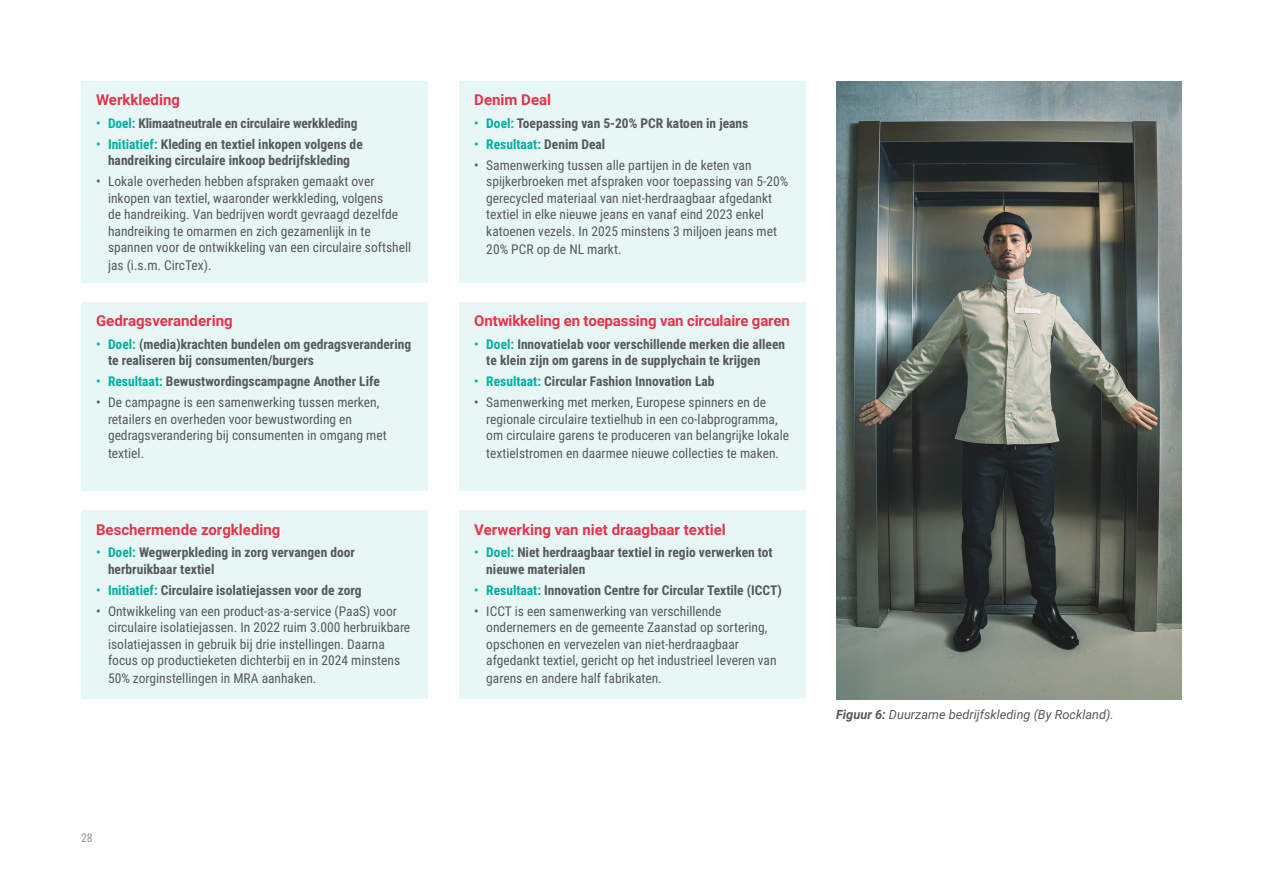
<style>
.page{position:relative;width:1263px;height:893px;background:#fff}
.page>*{position:absolute;margin:0;border:0;box-sizing:border-box;transform-origin:0 0}
.Report_H4{font:700 15px "Roboto";color:#e6334a}
.t1{font:13.5px/16.5px "Roboto Condensed";color:#57585a}
.t2{font:700 13.5px/16.5px "Roboto Condensed";color:#57585a}
.t3{font:700 13.5px "Roboto Condensed";color:#00b0a1}
.Report_Photo_Caption{font:italic 12.75px "Roboto";color:#57585a}
.t4{font:12px "Roboto Condensed";color:#939598}
.s1{font-family:"Roboto";font-weight:400;color:#00b0a1}
.s2{color:#00b0a1}
.s3{font-family:"Roboto"}
.s4{font-family:"Roboto";font-weight:400}
.s5{color:#57585a}
.s6{font-weight:700}
</style>
<div class="page">
<div style="left:81px;top:81px;width:346px;height:201px;background:#e6f7f6"></div>
<div style="left:459px;top:81px;width:347px;height:201px;background:#e6f7f6"></div>
<div style="left:81px;top:302px;width:346px;height:188px;background:#e6f7f6"></div>
<div style="left:459px;top:302px;width:347px;height:188px;background:#e6f7f6"></div>
<div style="left:81px;top:511px;width:346px;height:188px;background:#e6f7f6"></div>
<div style="left:459px;top:511px;width:347px;height:188px;background:#e6f7f6"></div>
<img style="left:836px;top:81px;width:346px;height:619px">
<p class="Report_H4" style="left:96px;top:89px;width:85px">Werkkleding</p>
<p class="t2" style="left:96px;top:114px;width:263px"><span class="s1">•</span> <span class="s2">Doel:</span> Klimaatneutrale en circulaire werkkleding</p>
<p class="t2" style="left:96px;top:135px;width:268px;text-align:center"><span class="s1">•</span> <span class="s2">Initiatief:</span> Kleding en textiel inkopen volgens de handreiking circulaire inkoop bedrijfskleding</p>
<p class="t1" style="left:108px;top:172px;width:305px;text-indent:-12px"><span class="s3">•</span> Lokale overheden hebben afspraken gemaakt over inkopen van textiel, waaronder werkkleding, volgens<br>de handreiking. Van bedrijven wordt gevraagd dezelfde handreiking te omarmen en zich gezamenlijk in te spannen voor de ontwikkeling van een circulaire softshell</p>
<p class="t1" style="left:108px;top:256px;width:105px">jas (i.s.m. CircTex).</p>
<p class="Report_H4" style="left:96px;top:310px;width:138px">Gedragsverandering</p>
<p class="t2" style="left:108px;top:335px;width:305px;text-indent:-12px"><span class="s1">•</span> <span class="s2">Doel:</span> (media)krachten bundelen om gedragsverandering te realiseren bij consumenten/burgers</p>
<p class="t2" style="left:96px;top:373px;width:285px"><span class="s1">•</span> <span class="s2">Resultaat:</span> Bewustwordingscampagne Another Life</p>
<p class="t1" style="left:108px;top:394px;width:280px;text-indent:-12px"><span class="s3">•</span> De campagne is een samenwerking tussen merken, retailers en overheden voor bewustwording en gedragsverandering bij consumenten in omgang met</p>
<p class="t1" style="left:108px;top:445px;width:38px">textiel.</p>
<p class="Report_H4" style="left:96px;top:519px;width:186px">Beschermende zorgkleding</p>
<p class="t2" style="left:108px;top:543px;width:249px;text-indent:-12px"><span class="s1">•</span> <span class="s2">Doel:</span> Wegwerpkleding in zorg vervangen door herbruikbaar textiel</p>
<p class="t2" style="left:96px;top:581px;width:267px"><span class="s1">•</span> <span class="s2">Initiatief:</span> Circulaire isolatiejassen voor de zorg</p>
<p class="t1" style="left:108px;top:602px;width:304px;text-indent:-12px"><span class="s3">•</span> Ontwikkeling van een product-as-a-service (PaaS) voor circulaire isolatiejassen. In 2022 ruim 3.000 herbruikbare isolatiejassen in gebruik bij drie instellingen. Daarna focus op productieketen dichterbij en in 2024 minstens</p>
<p class="t1" style="left:108px;top:669px;width:210px">50% zorginstellingen in MRA aanhaken.</p>
<p class="t4" style="left:81px;top:830px;width:13px">28</p>
<p class="Report_H4" style="left:474px;top:89px;width:78px">Denim Deal</p>
<p class="t2" style="left:474px;top:114px;width:275px"><span class="s1">•</span> <span class="s2">Doel:</span> Toepassing van 5-20% PCR katoen in jeans</p>
<p class="t3" style="left:474px;top:134px;width:133px"><span class="s4">•</span> Resultaat: <span class="s5">Denim Deal</span></p>
<p class="t1" style="left:486px;top:156px;width:304px;text-indent:-12px"><span class="s3">•</span> Samenwerking tussen alle partijen in de keten van spijkerbroeken met afspraken voor toepassing van 5-20% gerecycled materiaal van niet-herdraagbaar afgedankt textiel in elke nieuwe jeans en vanaf eind 2023 enkel katoenen vezels. In 2025 minstens 3 miljoen jeans met</p>
<p class="t1" style="left:486px;top:240px;width:137px">20% PCR op de NL markt.</p>
<p class="Report_H4" style="left:474px;top:310px;width:317px">Ontwikkeling en toepassing van circulaire garen</p>
<p class="t2" style="left:486px;top:335px;width:300px;text-indent:-12px"><span class="s1">•</span> <span class="s2">Doel:</span> Innovatielab voor verschillende merken die alleen te klein zijn om garens in de supplychain te krijgen</p>
<p class="t2" style="left:474px;top:373px;width:242px"><span class="s1">•</span> <span class="s2">Resultaat:</span> Circular Fashion Innovation Lab</p>
<p class="t1" style="left:486px;top:394px;width:304px;text-indent:-12px"><span class="s3">•</span> Samenwerking met merken, Europese spinners en de regionale circulaire textielhub in een co-labprogramma, om circulaire garens te produceren van belangrijke lokale</p>
<p class="t1" style="left:486px;top:445px;width:294px">textielstromen en daarmee nieuwe collecties te maken.</p>
<p class="Report_H4" style="left:474px;top:519px;width:253px">Verwerking van niet draagbaar textiel</p>
<p class="t2" style="left:486px;top:543px;width:288px;text-indent:-12px"><span class="s1">•</span> <span class="s2">Doel:</span> Niet herdraagbaar textiel in regio verwerken tot nieuwe materialen</p>
<p class="t2" style="left:474px;top:581px;width:309px"><span class="s1">•</span> <span class="s2">Resultaat:</span> Innovation Centre for Circular Textile (ICCT)</p>
<p class="t1" style="left:486px;top:602px;width:292px;text-indent:-12px"><span class="s3">•</span> ICCT is een samenwerking van verschillende ondernemers en de gemeente Zaanstad op sortering, opschonen en vervezelen van niet-herdraagbaar afgedankt textiel, gericht op het industrieel leveren van</p>
<p class="t1" style="left:486px;top:669px;width:177px">garens en andere half fabrikaten.</p>
<p class="Report_Photo_Caption" style="left:836px;top:706px;width:279px"><span class="s6">Figuur 6:</span> Duurzame bedrijfskleding (By Rockland).</p>
</div>
